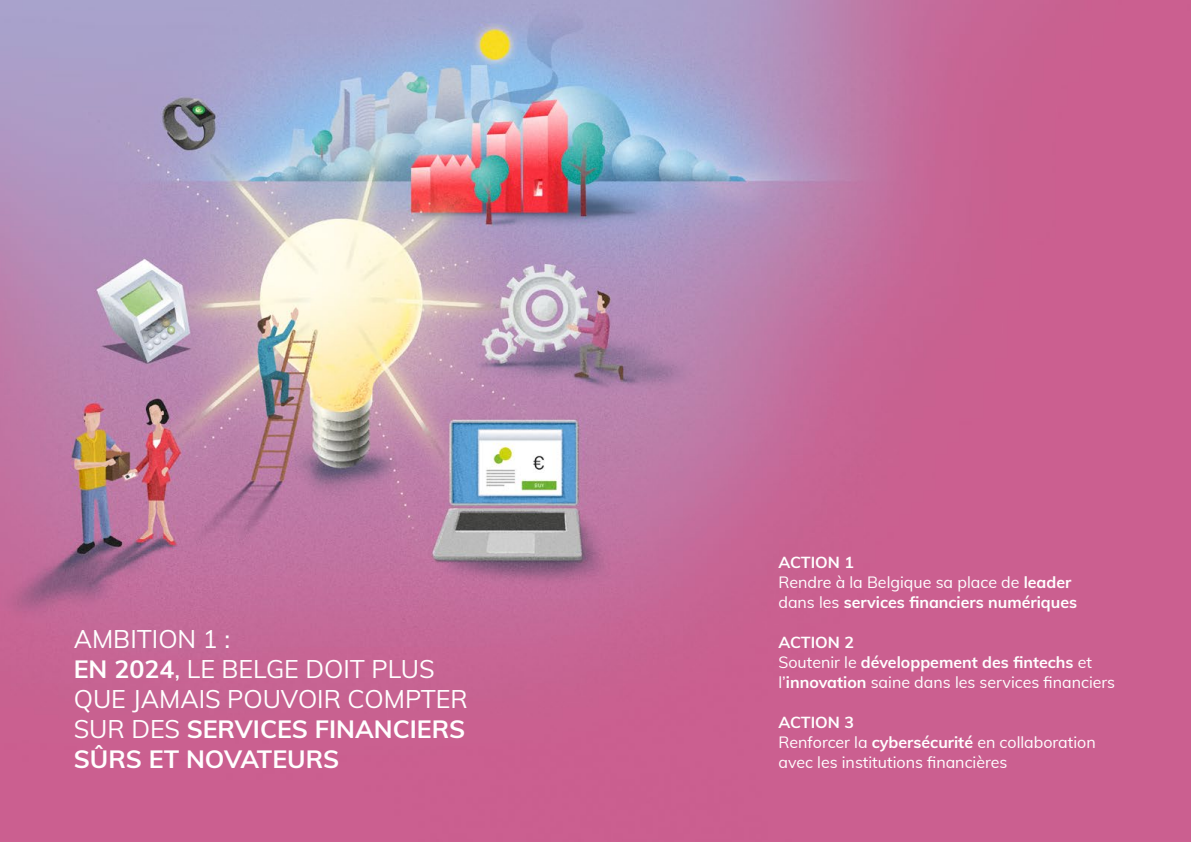
<style>
.page{position:relative;width:1191px;height:842px;background:#fff}
.page>*{position:absolute;margin:0;border:0;box-sizing:border-box;transform-origin:0 0}
.t1{font:25px/30px "Muli";color:#fff}
.t2{font:16px/20px "Muli";color:#fff}
.t3{font:700 16px/20px "Muli";color:#fff}
.s1{font-weight:700}
.s2{font-weight:400}
</style>
<div class="page">
<img style="left:0;top:0;width:1191px;height:842px">
<h1 class="t1" style="left:74px;top:623px;width:396px">AMBITION 1 :<br><span class="s1">EN 2024</span>, LE BELGE DOIT PLUS<br>QUE JAMAIS POUVOIR COMPTER<br>SUR DES <span class="s1">SERVICES FINANCIERS<br>SÛRS ET NOVATEURS</span></h1>
<p class="t3" style="left:778px;top:552px;width:300px">ACTION 1<br><span class="s2">Rendre à la Belgique sa place de</span> leader <span class="s2">dans les</span> services financiers numériques</p>
<p class="t2" style="left:778px;top:632px;width:338px"><span class="s1">ACTION 2<br></span>Soutenir le <span class="s1">développement des fintechs</span> et l’<span class="s1">innovation</span> saine dans les services financiers</p>
<p class="t2" style="left:778px;top:712px;width:319px"><span class="s1">ACTION 3<br></span>Renforcer la <span class="s1">cybersécurité</span> en collaboration avec les institutions financières</p>
</div>
